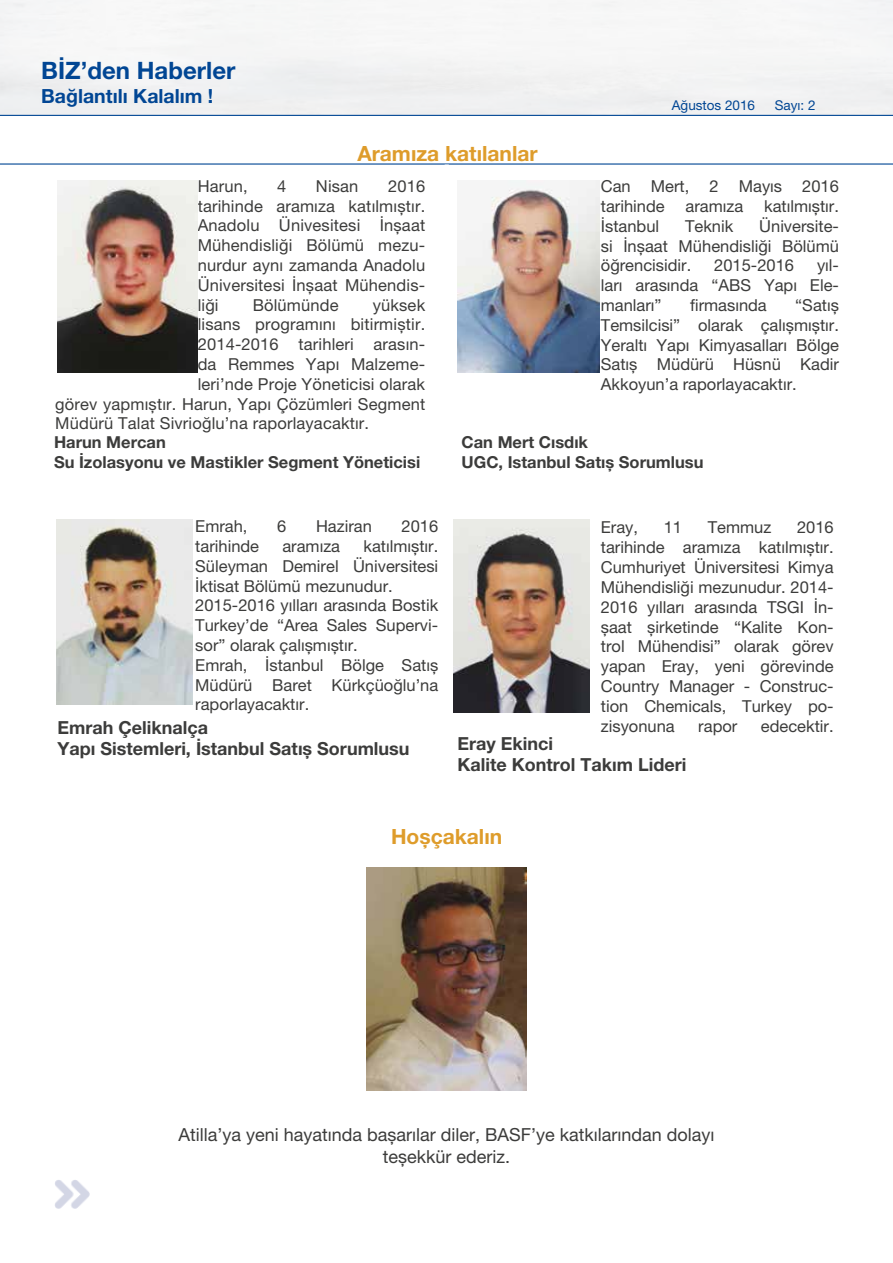
<style>
.page{position:relative;width:893px;height:1263px;background:#fff}
.page>*{position:absolute;margin:0;border:0;box-sizing:border-box;transform-origin:0 0}
.t1{font:700 24px "Helvetica Neue LT Pro";color:#014694}
.t2{font:700 21px "Helvetica Neue LT Pro";color:#de9c2b}
.t3{font:700 19.5px "Helvetica Neue LT Pro";color:#014694}
.t4{font:700 18px/21.6px "Helvetica Neue LT Pro";color:#3c3c3b}
.t5{font:18px/21.6px "Helvetica Neue LT Pro";color:#3c3c3b;text-align:center}
.t6{font:16.5px/19.8px "Helvetica Neue LT Pro";color:#3c3c3b;text-align:justify}
.t7{font:700 16.5px/19.8px "Helvetica Neue LT Pro";color:#3c3c3b}
.t8{font:13.5px "Helvetica Neue LT Pro";color:#014694}
</style>
<div class="page">
<img style="left:55px;top:1180px;width:35px;height:29px">
<hr style="left:0;top:115px;width:893px;height:1px;background:#014694">
<hr style="left:0;top:163px;width:893px;height:2px;background:#014694">
<img style="left:458px;top:180px;width:142px;height:193px">
<img style="left:57px;top:180px;width:141px;height:192px">
<img style="left:56px;top:519px;width:136px;height:186px">
<img style="left:367px;top:867px;width:159px;height:223px">
<img style="left:453px;top:520px;width:136px;height:192px">
<h1 class="t1" style="left:41px;top:56px;width:196px">BİZ’den Haberler</h1>
<p class="t3" style="left:41px;top:83px;width:174px">Bağlantılı Kalalım !</p>
<p class="t2" style="left:357px;top:140px;width:182px">Aramıza katılanlar</p>
<p class="t6" style="left:198px;top:176px;width:52px">Harun,</p>
<p class="t6" style="left:277px;top:176px;width:11px">4</p>
<p class="t6" style="left:316px;top:176px;width:44px">Nisan</p>
<p class="t6" style="left:198px;top:176px;width:229px;text-indent:190px">2016 tarihinde aramıza katılmıştır.<br>Anadolu Ünivesitesi İnşaat Mühendisliği Bölümü mezu&shy;nurdur aynı zamanda Anadolu Üniversitesi İnşaat Mühendis&shy;liği</p>
<p class="t6" style="left:253px;top:295px;width:87px">Bölümünde</p>
<p class="t6" style="left:373px;top:295px;width:54px">yüksek</p>
<p class="t6" style="left:198px;top:314px;width:229px">lisans programını bitirmiştir.</p>
<p class="t6" style="left:198px;top:334px;width:229px">2014-2016 tarihleri arasın-</p>
<p class="t6" style="left:198px;top:354px;width:229px">da Remmes Yapı Malzeme-</p>
<p class="t6" style="left:198px;top:374px;width:229px">leri’nde Proje Yöneticisi olarak</p>
<p class="t6" style="left:55px;top:394px;width:371px">görev yapmıştır. Harun, Yapı Çözümleri Segment</p>
<p class="t6" style="left:55px;top:413px;width:315px">Müdürü Talat Sivrioğlu’na raporlayacaktır.</p>
<p class="t8" style="left:672px;top:98px;width:85px">Ağustos 2016</p>
<p class="t8" style="left:775px;top:98px;width:42px">Sayı: 2</p>
<p class="t6" style="left:601px;top:176px;width:240px">Can Mert, 2 Mayıs 2016 tarihinde</p>
<p class="t6" style="left:685px;top:196px;width:59px">aramıza</p>
<p class="t6" style="left:764px;top:196px;width:76px">katılmıştır.</p>
<p class="t6" style="left:601px;top:216px;width:60px">İstanbul</p>
<p class="t6" style="left:685px;top:216px;width:50px">Teknik</p>
<p class="t6" style="left:601px;top:216px;width:240px;text-indent:158px">Üniversite&shy;si İnşaat Mühendisliği Bölümü öğrencisidir.</p>
<p class="t6" style="left:601px;top:255px;width:240px;text-indent:216px">yıl&shy;ları arasında “ABS Yapı Ele&shy;manları”</p>
<p class="t6" style="left:714px;top:255px;width:81px">2015-2016</p>
<p class="t6" style="left:601px;top:295px;width:240px;text-indent:194px">“Satış Temsilcisi” olarak çalışmıştır.<br>Yeraltı Yapı Kimyasalları Bölge Satış Müdürü Hüsnü Kadir Akkoyun’a raporlayacaktır.</p>
<p class="t6" style="left:690px;top:295px;width:78px">firmasında</p>
<p class="t7" style="left:54px;top:432px;width:368px">Harun Mercan<br>Su İzolasyonu ve Mastikler Segment Yöneticisi</p>
<p class="t7" style="left:462px;top:432px;width:243px">Can Mert Cısdık<br>UGC, Istanbul Satış Sorumlusu</p>
<p class="t6" style="left:195px;top:516px;width:54px">Emrah,</p>
<p class="t6" style="left:277px;top:516px;width:11px">6</p>
<p class="t6" style="left:316px;top:516px;width:57px">Haziran</p>
<p class="t6" style="left:402px;top:516px;width:38px">2016</p>
<p class="t6" style="left:195px;top:536px;width:65px">tarihinde</p>
<p class="t6" style="left:282px;top:536px;width:59px">aramıza</p>
<p class="t6" style="left:195px;top:536px;width:245px;text-align:left;text-indent:168px">katılmıştır.<br>Süleyman Demirel Üniversitesi<br>İktisat Bölümü mezunudur.<br>2015-2016 yılları arasında Bostik<br>Turkey’de “Area Sales Supervi&shy;sor” olarak çalışmıştır.<br>Emrah, İstanbul Bölge Satış<br>Müdürü Baret Kürkçüoğlu’na raporlayacaktır.</p>
<p class="t4" style="left:57px;top:716px;width:354px">Emrah Çeliknalça<br>Yapı Sistemleri, İstanbul Satış Sorumlusu</p>
<p class="t6" style="left:601px;top:517px;width:39px">Eray,</p>
<p class="t6" style="left:664px;top:517px;width:20px">11</p>
<p class="t6" style="left:708px;top:517px;width:65px">Temmuz</p>
<p class="t6" style="left:601px;top:517px;width:234px;text-indent:196px">2016 tarihinde aramıza katılmıştır.<br>Cumhuriyet Üniversitesi Kimya Mühendisliği mezunudur. 2014- 2016 yılları arasında TSGI İn&shy;şaat şirketinde “Kalite Kon&shy;trol Mühendisi” olarak görev yapan Eray, yeni görevinde Country Manager - Construc&shy;tion Chemicals, Turkey po&shy;zisyonuna</p>
<p class="t6" style="left:698px;top:715px;width:41px">rapor</p>
<p class="t6" style="left:761px;top:715px;width:74px">edecektir.</p>
<p class="t4" style="left:458px;top:732px;width:230px">Eray Ekinci<br>Kalite Kontrol Takım Lideri</p>
<p class="t2" style="left:391px;top:824px;width:113px">Hoşçakalın</p>
<p class="t5" style="left:178px;top:1124px;width:538px">Atilla’ya yeni hayatında başarılar diler, BASF’ye katkılarından dolayı teşekkür ederiz.</p>
</div>
